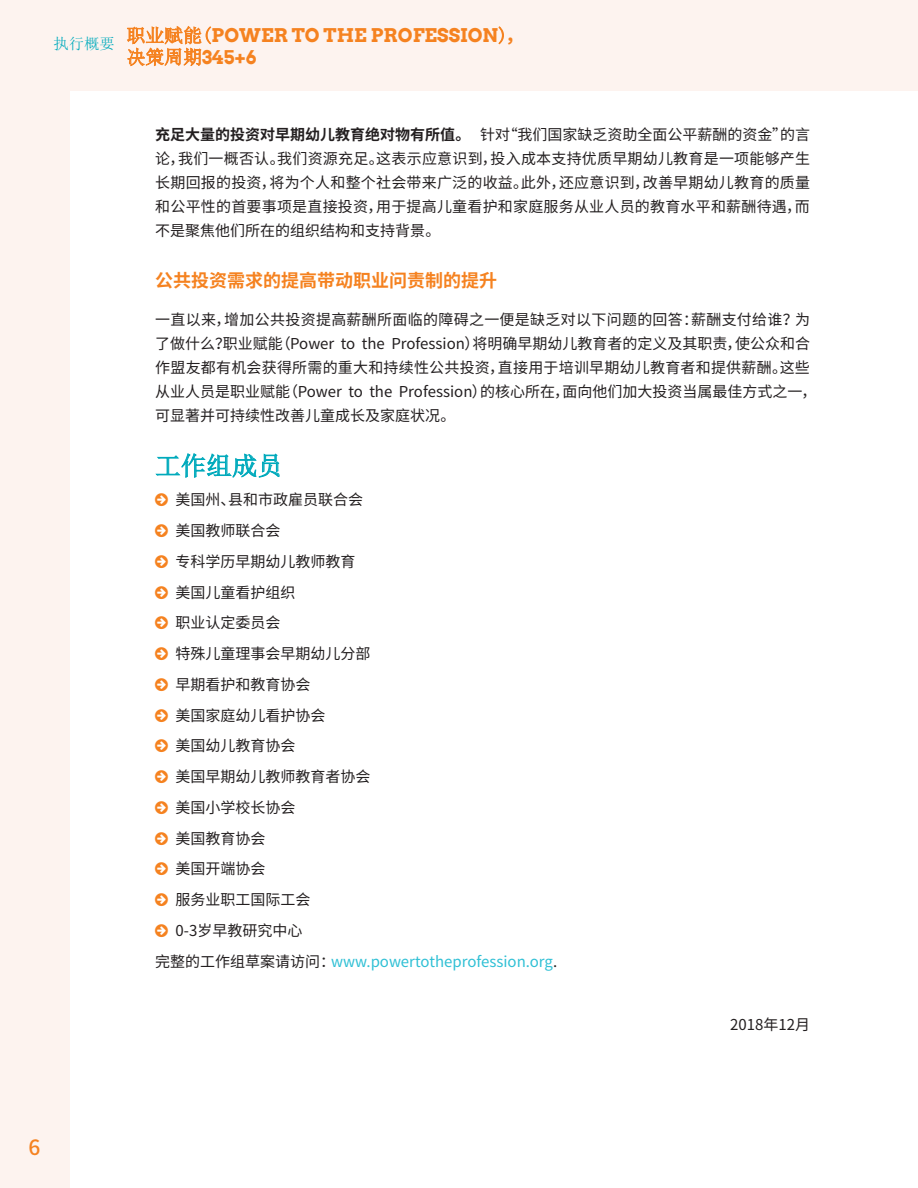
<style>
.page{position:relative;width:918px;height:1188px;background:#fff}
.page>*{position:absolute;margin:0;border:0;box-sizing:border-box;transform-origin:0 0}
.t1{font:25.5px "Sim Sun";color:#00aabc}
.t2{font:500 21px "Noto Sans CJ Ksc";color:#f58220}
.t3{font:700 18.9px/21.6px "Arvo";color:#f58220}
.t4{font:700 18px "Noto Sans CJ Ksc";color:#f58220}
.t5{font:15.3px "Sim Sun";color:#00aabc}
.t6{font:15px/24px "Noto Sans CJ Ksc";color:#231f20;text-align:justify}
.t7{font:15px "Noto Sans CJ Ksc";color:#30c0d5}
.s1{font-family:"Sim Sun";font-weight:400}
.s2{font-family:"Noto Sans CJ Ksc"}
.s3{font-weight:700}
.s4{color:#231f20}
</style>
<div class="page">
<div style="left:0;top:0;width:69px;height:1188px;background:#fdf3ef"></div>
<div style="left:0;top:0;width:918px;height:91px;background:#fdf3ef"></div>
<svg style="left:498px;top:26px;width:6px;height:19px"></svg>
<svg style="left:127px;top:26px;width:85px;height:41px"></svg>
<svg style="left:155px;top:453px;width:125px;height:25px"></svg>
<p class="t5" style="left:54px;top:36px;width:63px">执行概要</p>
<p class="t3" style="left:126px;top:24px;width:399px"><span class="s1">职业赋能(</span>POWER TO THE PROFESSION<span class="s1">)</span><span class="s2">，</span><span class="s1">决策周期</span>345+6</p>
<p class="t6" style="left:155px;top:123px;width:656px"><span class="s3">充足大量的投资对早期幼儿教育绝对物有所值。</span> 针对“我们国家缺乏资助全面公平薪酬的资金”的言论，我们一概否认。我们资源充足。这表示应意识到，投入成本支持优质早期幼儿教育是一项能够产生长期回报的投资，将为个人和整个社会带来广泛的收益。此外，还应意识到，改善早期幼儿教育的质量和公平性的首要事项是直接投资，用于提高儿童看护和家庭服务从业人员的教育水平和薪酬待遇，而不是聚焦他们所在的组织结构和支持背景。</p>
<p class="t4" style="left:155px;top:270px;width:343px">公共投资需求的提高带动职业问责制的提升</p>
<p class="t6" style="left:155px;top:308px;width:663px;text-align:left">一直以来，增加公共投资提高薪酬所面临的障碍之一便是缺乏对以下问题的回答：薪酬支付给谁？为了做什么？职业赋能（Power to the Profession）将明确早期幼儿教育者的定义及其职责，使公众和合作盟友都有机会获得所需的重大和持续性公共投资，直接用于培训早期幼儿教育者和提供薪酬。这些从业人员是职业赋能（Power to the Profession）的核心所在，面向他们加大投资当属最佳方式之一，可显著并可持续性改善儿童成长及家庭状况。</p>
<h1 class="t1" style="left:155px;top:453px;width:129px">工作组成员</h1>
<p class="t6" style="left:176px;top:488px;width:189px">美国州、县和市政雇员联合会</p>
<p class="t6" style="left:176px;top:519px;width:106px">美国教师联合会</p>
<p class="t6" style="left:176px;top:550px;width:181px">专科学历早期幼儿教师教育</p>
<p class="t6" style="left:176px;top:581px;width:121px">美国儿童看护组织</p>
<p class="t6" style="left:176px;top:611px;width:106px">职业认定委员会</p>
<p class="t6" style="left:176px;top:642px;width:196px">特殊儿童理事会早期幼儿分部</p>
<p class="t6" style="left:176px;top:673px;width:136px">早期看护和教育协会</p>
<p class="t6" style="left:176px;top:704px;width:151px">美国家庭幼儿看护协会</p>
<p class="t6" style="left:176px;top:734px;width:121px">美国幼儿教育协会</p>
<p class="t6" style="left:176px;top:765px;width:196px">美国早期幼儿教师教育者协会</p>
<p class="t6" style="left:176px;top:796px;width:121px">美国小学校长协会</p>
<p class="t6" style="left:176px;top:827px;width:91px">美国教育协会</p>
<p class="t6" style="left:176px;top:857px;width:91px">美国开端协会</p>
<p class="t6" style="left:176px;top:888px;width:136px">服务业职工国际工会</p>
<p class="t6" style="left:176px;top:919px;width:128px">0-3岁早教研究中心</p>
<p class="t7" style="left:155px;top:953px;width:403px"><span class="s4">完整的工作组草案请访问：</span>www.powertotheprofession.org<span class="s4">.</span></p>
<p class="t6" style="left:730px;top:1013px;width:81px">2018年12月</p>
<h2 class="t2" style="left:29px;top:1136px;width:13px">6</h2>
</div>
